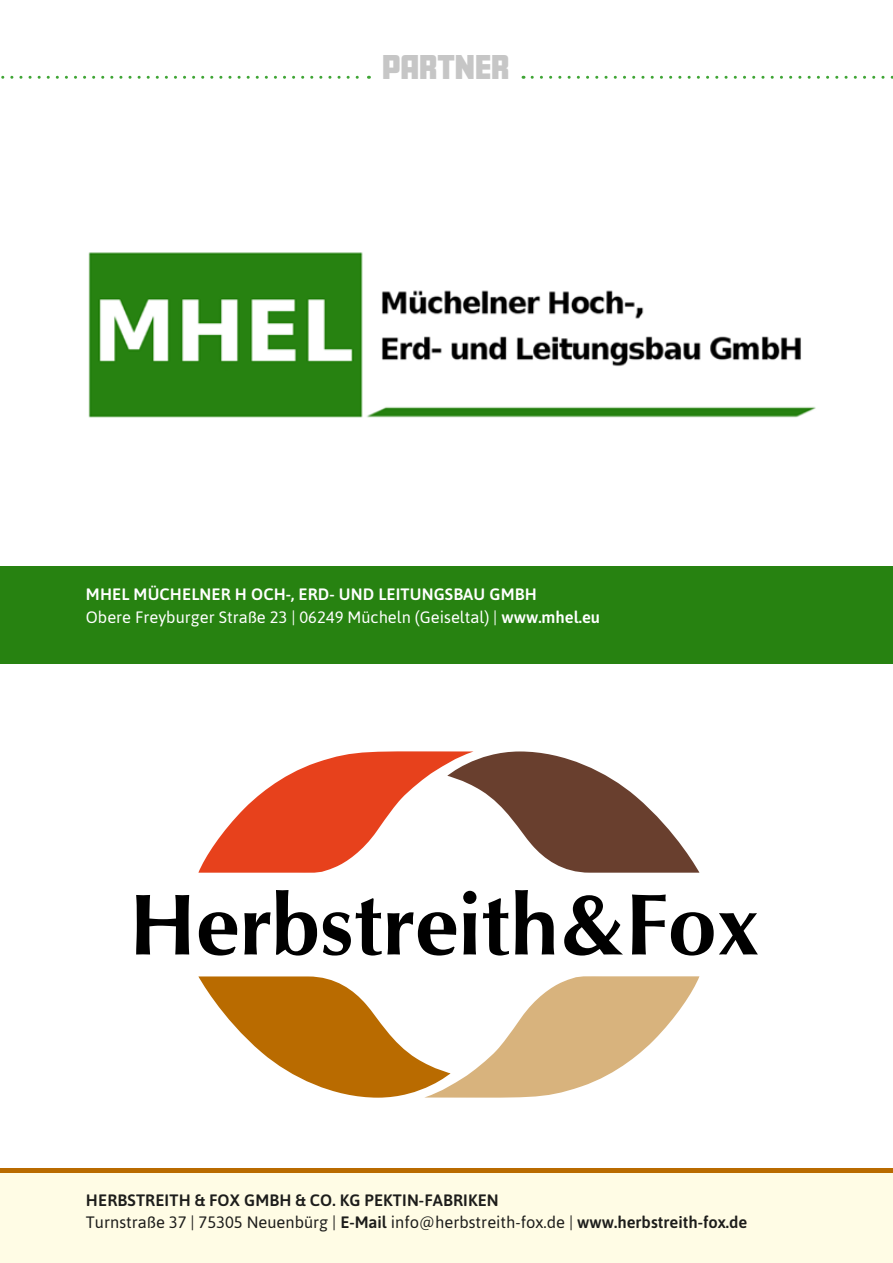
<style>
.page{position:relative;width:893px;height:1263px;background:#fff}
.page>*{position:absolute;margin:0;border:0;box-sizing:border-box;transform-origin:0 0}
.t1{font:900 30px "Amboy";color:#c6c6c6}
.t2{font:600 16.5px/22.5px "Asap";letter-spacing:.01em;color:#1d1d1b}
.t3{font:600 16.5px/22.5px "Asap";letter-spacing:.01em;color:#fff}
.s1{font-weight:400}
</style>
<div class="page">
<div style="left:0;top:567px;width:893px;height:97px;background:#278211"></div>
<img style="left:88px;top:252px;width:728px;height:166px">
<svg style="left:136px;top:895px;width:53px;height:59px"></svg>
<svg style="left:199px;top:912px;width:38px;height:43px"></svg>
<svg style="left:244px;top:890px;width:73px;height:65px"></svg>
<svg style="left:323px;top:898px;width:133px;height:57px"></svg>
<svg style="left:463px;top:891px;width:13px;height:63px"></svg>
<svg style="left:483px;top:898px;width:26px;height:57px"></svg>
<svg style="left:515px;top:890px;width:39px;height:64px"></svg>
<svg style="left:564px;top:895px;width:59px;height:60px"></svg>
<svg style="left:632px;top:894px;width:126px;height:61px"></svg>
<svg style="left:198px;top:751px;width:501px;height:122px"></svg>
<svg style="left:198px;top:976px;width:501px;height:122px"></svg>
<div style="left:0;top:1173px;width:893px;height:90px;background:#fffce5"></div>
<div style="left:0;top:1168px;width:893px;height:5px;background:#b96b00"></div>
<svg style="left:1px;top:76px;width:368px;height:3px"></svg>
<svg style="left:532px;top:76px;width:361px;height:3px"></svg>
<h1 class="t1" style="left:382px;top:50px;width:129px">PARTNER</h1>
<p class="t3" style="left:86px;top:583px;width:516px">MHEL MÜCHELNER H OCH-, ERD- UND LEITUNGSBAU GMBH<br><span class="s1">Obere Freyburger Straße 23 | 06249 Mücheln (Geiseltal) |</span> www.mhel.eu</p>
<p class="t2" style="left:86px;top:1188px;width:663px">HERBSTREITH &amp; FOX GMBH &amp; CO. KG PEKTIN-FABRIKEN<br><span class="s1">Turnstraße 37 | 75305 Neuenbürg |</span> E-Mail <span class="s1">info@herbstreith-fox.de |</span> www.herbstreith-fox.de</p>
</div>
